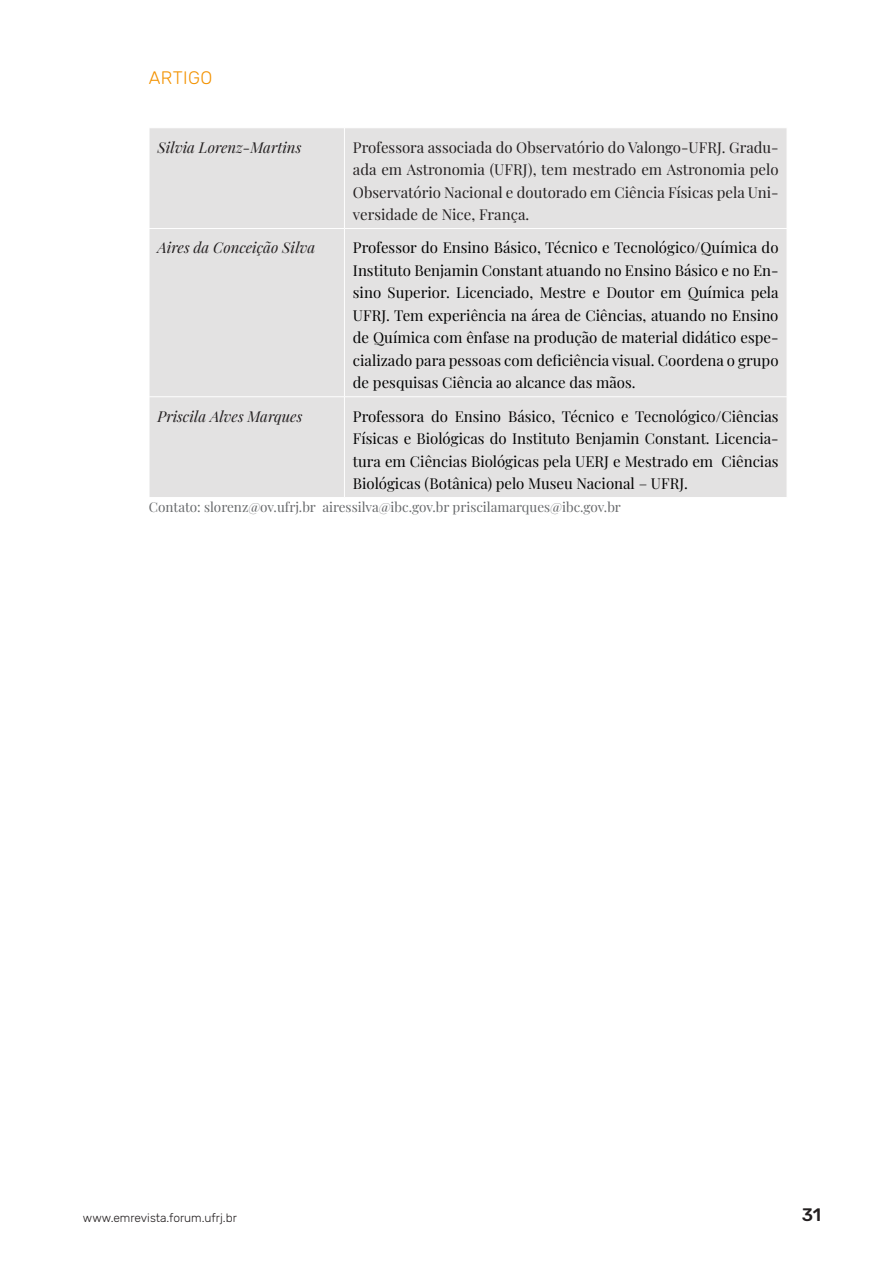
<style>
.page{position:relative;width:893px;height:1263px;background:#fff}
.page>*{position:absolute;margin:0;border:0;box-sizing:border-box;transform-origin:0 0}
.t1{font:300 18px "Rubik";letter-spacing:.025em;color:#f39200}
.t2{font:500 18px "Rubik";color:#231f20}
.Corpo_A{font:15px/22.5px "Playfair Display";color:#000;text-align:justify}
.Corpo_A-2{font:15px/22.5px "Playfair Display";color:#231f20;text-align:justify}
.autor{font:italic 15px "Playfair Display";color:#231f20}
.Normal__Web{font:13.5px "Playfair Display";color:#67696b}
.t3{font:300 12px "Rubik";color:#231f20}
</style>
<div class="page">
<div style="left:150px;top:128px;width:637px;height:369px;background:#e3e2e2"></div>
<hr style="left:344px;top:128px;width:1px;height:100px;background:#fff">
<hr style="left:149px;top:228px;width:195px;height:1px;background:#fff">
<hr style="left:344px;top:228px;width:443px;height:1px;background:#fff">
<hr style="left:344px;top:229px;width:1px;height:168px;background:#fff">
<hr style="left:149px;top:396px;width:195px;height:1px;background:#fff">
<hr style="left:344px;top:396px;width:443px;height:1px;background:#fff">
<hr style="left:344px;top:397px;width:1px;height:100px;background:#fff">
<p class="t1" style="left:149px;top:68px;width:65px">ARTIGO</p>
<p class="autor" style="left:158px;top:135px;width:145px">Silvia Lorenz-Martins</p>
<p class="Corpo_A-2" style="left:353px;top:134px;width:427px">Professora associada do Observatório do Valongo-UFRJ. Gradu&shy;ada em Astronomia (UFRJ), tem mestrado em Astronomia pelo Observatório Nacional e doutorado em Ciência Físicas pela Uni&shy;versidade de Nice, França.</p>
<p class="autor" style="left:158px;top:236px;width:159px">Aires da Conceição Silva</p>
<p class="Corpo_A" style="left:353px;top:235px;width:427px">Professor do Ensino Básico, Técnico e Tecnológico/Química do Instituto Benjamin Constant atuando no Ensino Básico e no En&shy;sino Superior. Licenciado, Mestre e Doutor em Química pela UFRJ. Tem experiência na área de Ciências, atuando no Ensino de Química com ênfase na produção de material didático espe&shy;cializado para pessoas com deficiência visual. Coordena o grupo de pesquisas Ciência ao alcance das mãos.</p>
<p class="autor" style="left:158px;top:404px;width:146px">Priscila Alves Marques</p>
<p class="Corpo_A" style="left:353px;top:403px;width:427px">Professora do Ensino Básico, Técnico e Tecnológico/Ciências Físicas e Biológicas do Instituto Benjamin Constant. Licencia&shy;tura em Ciências Biológicas pela UERJ e Mestrado em Ciências Biológicas (Botânica) pelo Museu Nacional – UFRJ.</p>
<p class="Normal__Web" style="left:149px;top:496px;width:474px">Contato: slorenz@ov.ufrj.br airessilva@ibc.gov.br priscilamarques@ibc.gov.br</p>
<p class="t3" style="left:83px;top:1211px;width:155px">www.emrevista.forum.ufrj.br</p>
<p class="t2" style="left:802px;top:1204px;width:21px">31</p>
</div>
